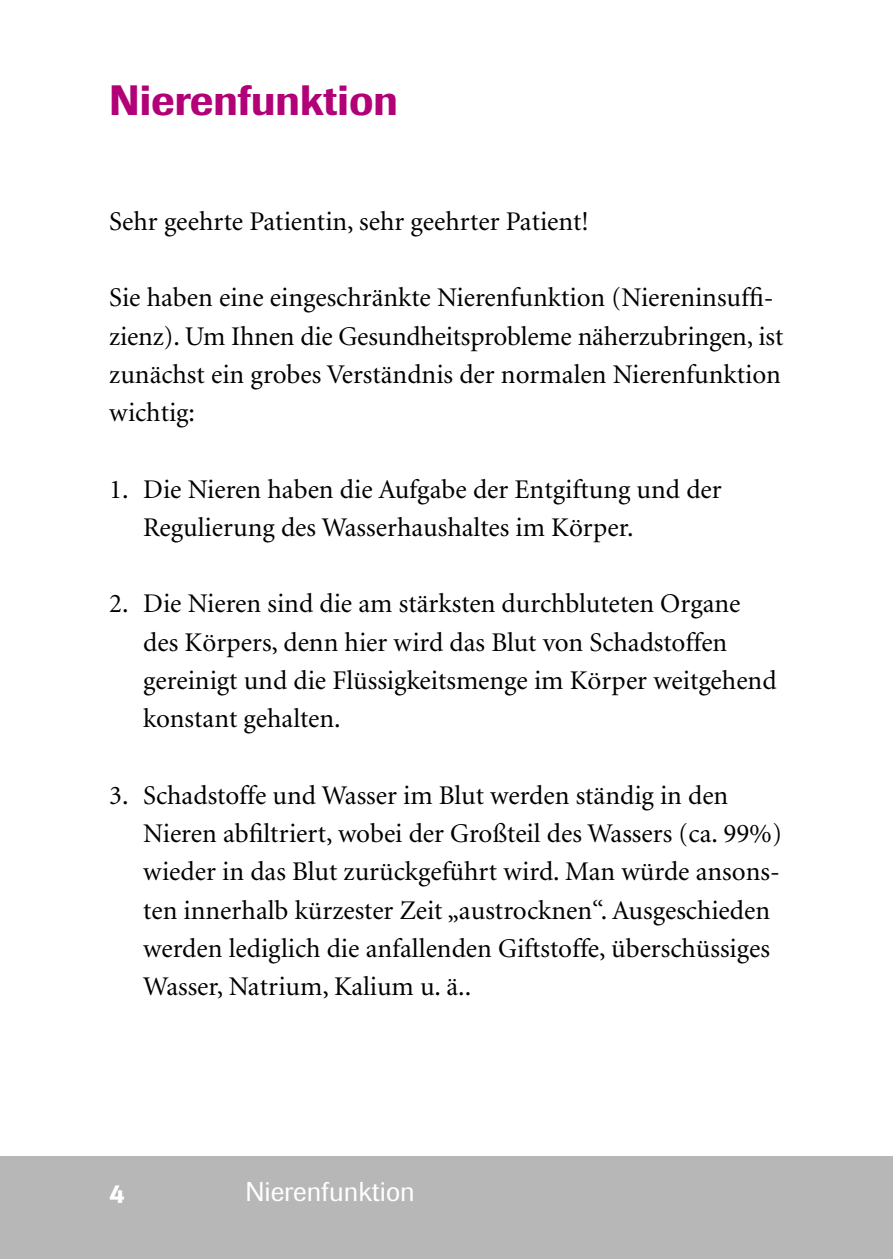
<style>
.page{position:relative;width:893px;height:1259px;background:#fff}
.page>*{position:absolute;margin:0;border:0;box-sizing:border-box;transform-origin:0 0}
.Head1-Imago{font:500 42px "Imago";color:#b20077}
.t1{font:27px/38.4px "Minion";color:#000}
.Pagi-Head{font:27px "Imago";color:#fff}
.Paginierung{font:500 27px "Imago";color:#fff}
</style>
<div class="page">
<div style="left:0;top:1157px;width:893px;height:102px;background:#b7b7b7"></div>
<p class="Head1-Imago" style="left:109px;top:75px;width:290px">Nierenfunktion</p>
<p class="t1" style="left:109px;top:203px;width:481px">Sehr geehrte Patientin, sehr geehrter Patient!</p>
<p class="t1" style="left:109px;top:279px;width:676px">Sie haben eine eingeschränkte Nierenfunktion (Niereninsuffi&shy;zienz). Um Ihnen die Gesundheitsprobleme näherzubringen, ist zunächst ein grobes Verständnis der normalen Nierenfunktion wichtig:</p>
<p class="t1" style="left:143px;top:471px;width:580px;text-indent:-34px">1. Die Nieren haben die Aufgabe der Entgiftung und der<br>Regulierung des Wasserhaushaltes im Körper.</p>
<p class="t1" style="left:143px;top:585px;width:635px;text-indent:-34px">2. Die Nieren sind die am stärksten durchbluteten Organe des Körpers, denn hier wird das Blut von Schadstoffen gereinigt und die Flüssigkeitsmenge im Körper weitgehend konstant gehalten.</p>
<p class="t1" style="left:143px;top:777px;width:640px;text-indent:-34px">3. Schadstoffe und Wasser im Blut werden ständig in den Nieren abfiltriert, wobei der Großteil des Wassers (ca. 99%) wieder in das Blut zurückgeführt wird. Man würde ansons&shy;ten innerhalb kürzester Zeit „austrocknen“. Ausgeschieden werden lediglich die anfallenden Giftstoffe, überschüssiges Wasser, Natrium, Kalium u. ä..</p>
<p class="Paginierung" style="left:109px;top:1176px;width:17px">4</p>
<p class="Pagi-Head" style="left:245px;top:1176px;width:171px">Nierenfunktion</p>
</div>
